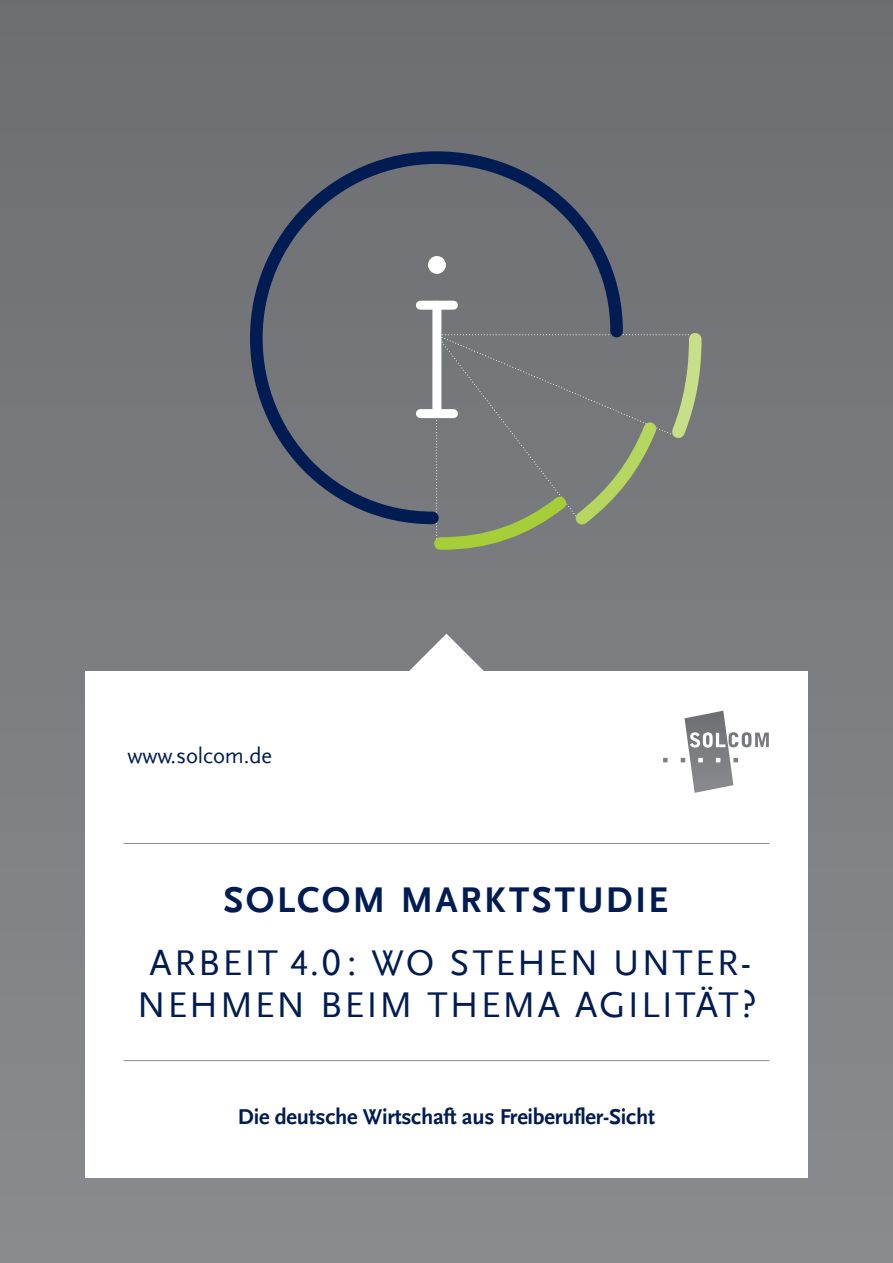
<style>
.page{position:relative;width:893px;height:1263px;background:#fff}
.page>*{position:absolute;margin:0;border:0;box-sizing:border-box;transform-origin:0 0}
.t1{font:37.5px/42px "Scala Sans LF";letter-spacing:.05em;color:#001c52;text-align:center}
.t2{font:700 37.5px "Scala Sans LF";letter-spacing:.06em;color:#001c52}
.F3_Fließtext_groß_Üb{font:700 22.5px "Scala Sans LF";letter-spacing:-.01em;color:#001c52}
.F1_Copytext_10_pt{font:22.5px "Scala Sans LF";letter-spacing:-.005em;color:#001c52}
</style>
<div class="page">
<div style="left:0;top:0;width:893px;height:1263px;background:linear-gradient(to bottom,#6d6e71,#898c8f)"></div>
<div style="left:85px;top:671px;width:723px;height:507px;background:#fff"></div>
<svg style="left:407px;top:634px;width:79px;height:37px"></svg>
<hr style="left:124px;top:843px;width:645px;height:1px;background:#8a8c8f">
<hr style="left:124px;top:1060px;width:645px;height:1px;background:#8a8c8f">
<svg style="left:684px;top:711px;width:85px;height:82px"></svg>
<svg style="left:428px;top:327px;width:280px;height:229px;background:#7f8479"></svg>
<svg style="left:244px;top:145px;width:385px;height:385px;background:#6c7075"></svg>
<div style="left:432px;top:305px;width:9px;height:108px;background:#fff"></div>
<div style="left:420px;top:301px;width:33px;height:9px;background:#fff"></div>
<div style="left:420px;top:409px;width:33px;height:9px;background:#fff"></div>
<div style="left:428px;top:256px;width:18px;height:18px;background:#fff;border-radius:50%"></div>
<p class="F1_Copytext_10_pt" style="left:128px;top:743px;width:146px">www.solcom.de</p>
<p class="t2" style="left:224px;top:879px;width:446px">SOLCOM MARKTSTUDIE</p>
<p class="t1" style="left:137px;top:942px;width:621px">ARBEIT 4.0 : WO STEHEN UNTER-<br>NEHMEN BEIM THEMA AGILITÄT?</p>
<p class="F3_Fließtext_groß_Üb" style="left:238px;top:1104px;width:419px">Die deutsche Wirtschaft aus Freiberufler-Sicht</p>
</div>
